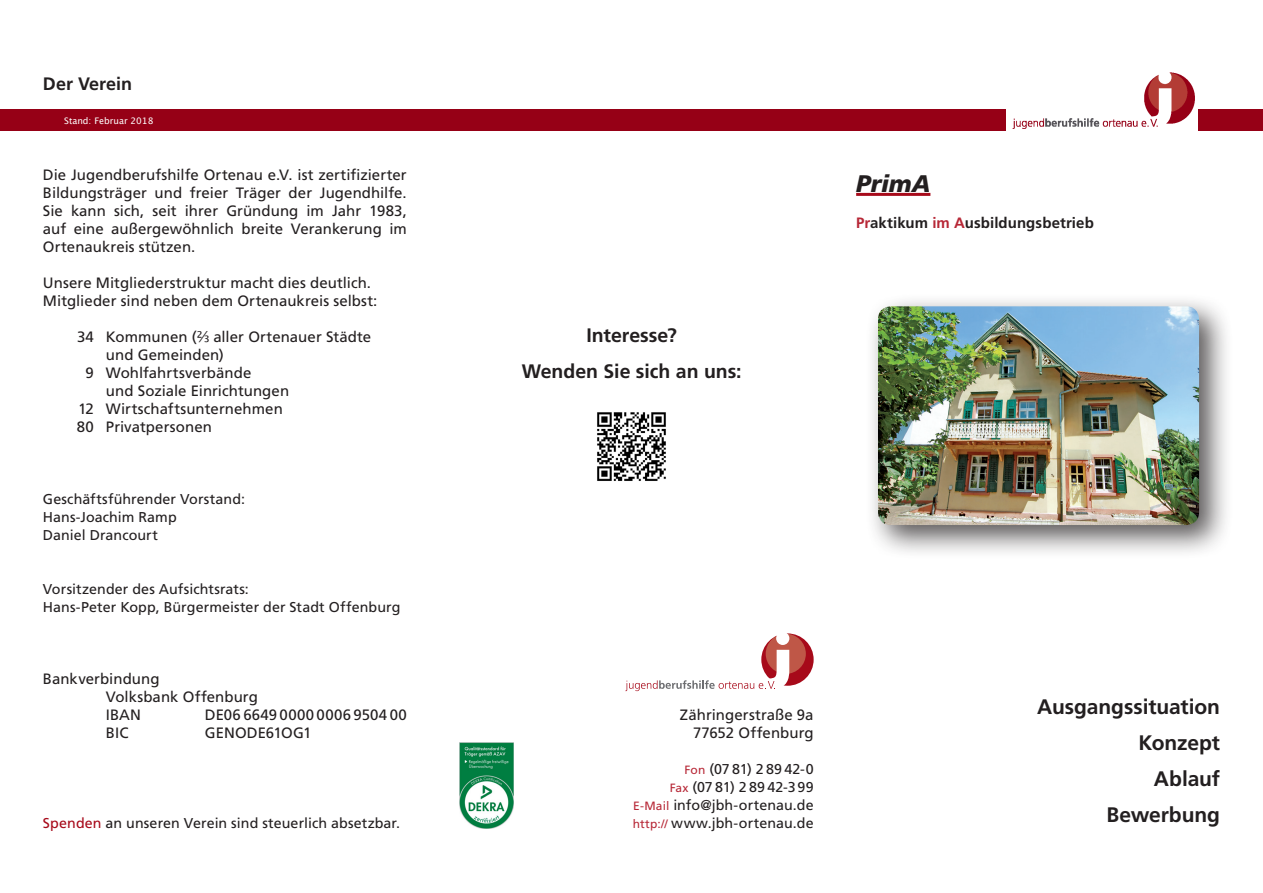
<style>
.page{position:relative;width:1263px;height:893px;background:#fff}
.page>*{position:absolute;margin:0;border:0;box-sizing:border-box;transform-origin:0 0}
.Titel{font:italic 900 24px "Frutiger";letter-spacing:-.005em;color:#231f20}
.Untertitel_rechts{font:700 21px "Frutiger";letter-spacing:-.005em;color:#231f20}
.Fließtext{font:700 19.5px "Frutiger";letter-spacing:-.005em;color:#231f20}
.Fließtext-2{font:700 18px "Frutiger";color:#231f20}
.Fließtext-3{font:15px/18px "Frutiger";letter-spacing:.005em;color:#231f20;text-align:justify}
.Titel-2{font:700 15px "Frutiger";letter-spacing:.005em;color:#231f20}
.Fließtext-4{font:15px "Frutiger";letter-spacing:.025em;color:#231f20}
.Bankdaten{font:14.25px "Frutiger";letter-spacing:.005em;color:#231f20}
.Adresse_Rückseite{font:14.25px "Frutiger";letter-spacing:.01em;color:#231f20}
.Fließtext-5{font:14.25px "Frutiger";letter-spacing:.01em;color:#231f20}
.t1{font:9px "Lucida Grande";color:#fff}
.s1{font-family:"Lucida Grande"}
.s2{color:#a70a1a}
.s3{color:#b72837}
.s4{font-size:12px;color:#b72837}
</style>
<div class="page">
<div style="left:0;top:109px;width:1263px;height:22px;background:#960016"></div>
<img style="left:1006px;top:72px;width:192px;height:59px">
<hr style="left:856px;top:193px;width:74px;height:3px;background:#a70a1a">
<div style="left:864px;top:293px;width:369px;height:267px;background:#231f20;opacity:.75"></div>
<img style="left:878px;top:306px;width:321px;height:219px">
<svg style="left:761px;top:633px;width:53px;height:53px"></svg>
<div style="left:766px;top:634px;width:40px;height:40px;background:#bf5747;border-radius:50%"></div>
<div style="left:776px;top:632px;width:13px;height:13px;background:#fff;border-radius:50%"></div>
<svg style="left:625px;top:650px;width:164px;height:41px"></svg>
<img style="left:460px;top:742px;width:53px;height:87px">
<img style="left:597px;top:412px;width:69px;height:69px">
<p class="Fließtext-2" style="left:43px;top:73px;width:91px">Der Verein</p>
<p class="t1" style="left:64px;top:115px;width:91px">Stand: Februar 2018</p>
<p class="Fließtext-3" style="left:43px;top:166px;width:365px">Die Jugendberufshilfe Ortenau e.V. ist zertifizierter Bildungsträger und freier Träger der Jugendhilfe.<br>Sie kann sich, seit ihrer Gründung im Jahr 1983, auf eine außergewöhnlich breite Verankerung im Ortenaukreis stützen.</p>
<p class="Fließtext-3" style="left:43px;top:274px;width:330px">Unsere Mitgliederstruktur macht dies deutlich.</p>
<p class="Fließtext-3" style="left:43px;top:292px;width:336px">Mitglieder sind neben dem Ortenaukreis selbst:</p>
<p class="Fließtext-3" style="left:77px;top:328px;width:296px">34 Kommunen (<span class="s1">⅔</span> aller Ortenauer Städte</p>
<p class="Fließtext-3" style="left:106px;top:346px;width:119px">und Gemeinden)</p>
<p class="Fließtext-3" style="left:106px;top:364px;width:185px;text-indent:-20px">9 Wohlfahrtsverbände<br>und Soziale Einrichtungen</p>
<p class="Fließtext-3" style="left:78px;top:400px;width:206px">12 Wirtschaftsunternehmen</p>
<p class="Fließtext-3" style="left:77px;top:418px;width:137px">80 Privatpersonen</p>
<p class="Bankdaten" style="left:43px;top:491px;width:203px">Geschäftsführender Vorstand:</p>
<p class="Bankdaten" style="left:43px;top:509px;width:135px">Hans-Joachim Ramp</p>
<p class="Bankdaten" style="left:43px;top:527px;width:116px">Daniel Drancourt</p>
<p class="Bankdaten" style="left:43px;top:581px;width:207px">Vorsitzender des Aufsichtsrats:</p>
<p class="Bankdaten" style="left:43px;top:599px;width:359px">Hans-Peter Kopp, Bürgermeister der Stadt Offenburg</p>
<p class="Fließtext-3" style="left:43px;top:670px;width:118px">Bankverbindung</p>
<p class="Fließtext-3" style="left:106px;top:688px;width:153px">Volksbank Offenburg</p>
<p class="Fließtext-3" style="left:106px;top:706px;width:37px">IBAN</p>
<p class="Fließtext-4" style="left:205px;top:706px;width:203px">DE06 6649 0000 0006 9504 00</p>
<p class="Fließtext-3" style="left:106px;top:724px;width:24px">BIC</p>
<p class="Fließtext-3" style="left:205px;top:724px;width:108px">GENODE61OG1</p>
<p class="Fließtext-5" style="left:43px;top:815px;width:359px"><span class="s2">Spenden</span> an unseren Verein sind steuerlich absetzbar.</p>
<p class="Fließtext" style="left:586px;top:324px;width:92px">Interesse?</p>
<p class="Fließtext" style="left:522px;top:360px;width:221px">Wenden Sie sich an uns:</p>
<p class="Titel" style="left:856px;top:169px;width:76px">PrimA</p>
<p class="Titel-2" style="left:856px;top:214px;width:239px"><span class="s3">Pr</span>aktikum <span class="s3">im A</span>usbildungsbetrieb</p>
<p class="Fließtext-3" style="left:680px;top:706px;width:135px">Zähringerstraße 9a</p>
<p class="Fließtext-3" style="left:693px;top:724px;width:122px">77652 Offenburg</p>
<p class="Adresse_Rückseite" style="left:684px;top:761px;width:131px"><span class="s4">Fon</span> (07 81) 2 89 42-0</p>
<p class="Adresse_Rückseite" style="left:670px;top:779px;width:145px"><span class="s4">Fax</span> (07 81) 2 89 42-399</p>
<p class="Adresse_Rückseite" style="left:633px;top:797px;width:182px"><span class="s4">E-Mail</span> info@jbh-ortenau.de</p>
<p class="Adresse_Rückseite" style="left:633px;top:815px;width:182px"><span class="s4">http://</span> www.jbh-ortenau.de</p>
<p class="Untertitel_rechts" style="left:1037px;top:694px;width:184px">Ausgangssituation</p>
<p class="Untertitel_rechts" style="left:1138px;top:730px;width:83px">Konzept</p>
<p class="Untertitel_rechts" style="left:1154px;top:766px;width:68px">Ablauf</p>
<p class="Untertitel_rechts" style="left:1106px;top:802px;width:115px">Bewerbung</p>
</div>
